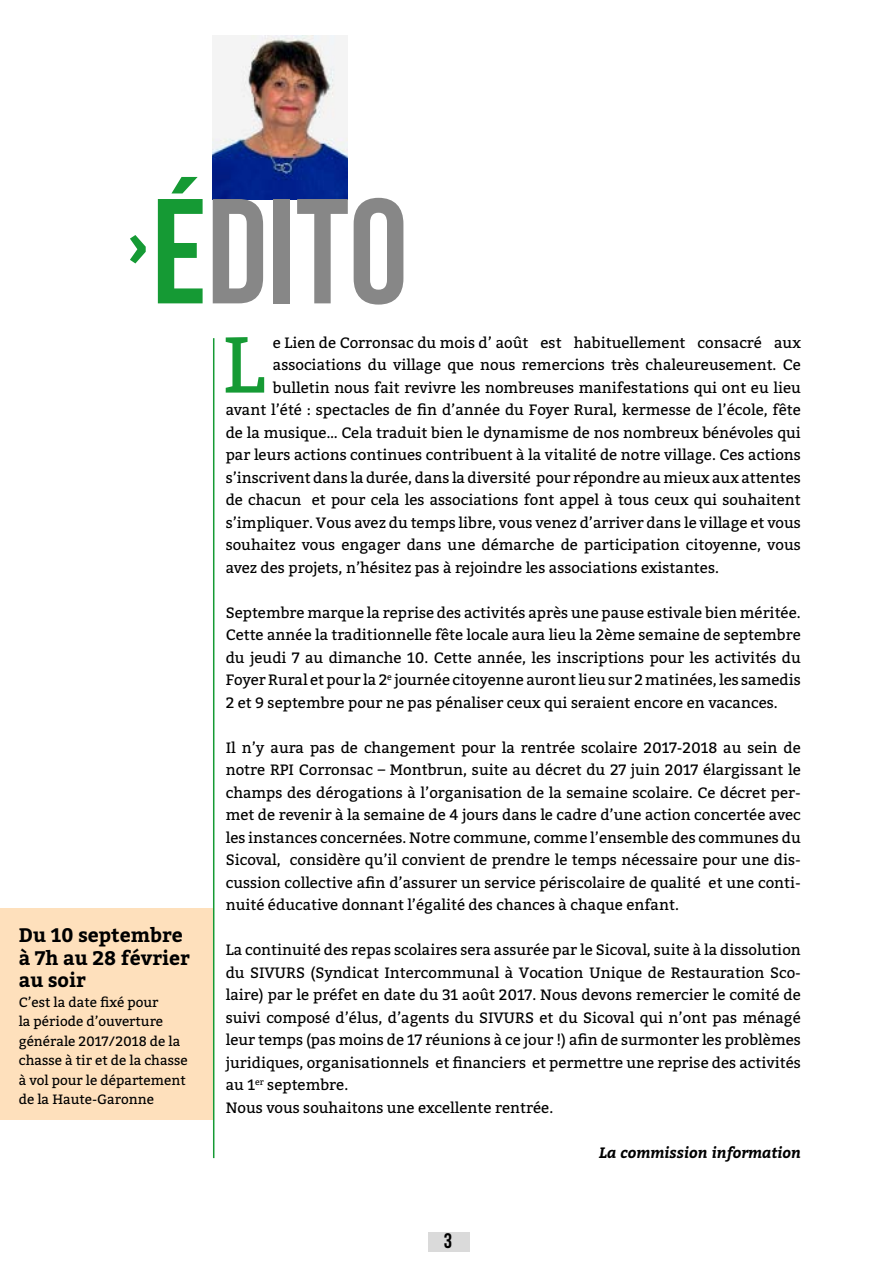
<style>
.page{position:relative;width:893px;height:1263px;background:#fff}
.page>*{position:absolute;margin:0;border:0;box-sizing:border-box;transform-origin:0 0}
.t1{font:700 149.1px "Bebas Neue";color:#878787}
.t2{font:79.35px "Bitter";color:#159a34}
.t3{font:700 66.15px "Bitter";color:#159a34}
.t4{font:700 21px "Bebas Neue";color:#000}
.t5{font:700 19.5px/22.5px "Bitter";color:#000}
.t6{font:15px/22.5px "Bitter";color:#000;text-align:justify}
.t7{font:italic 700 15px "Bitter";color:#000}
.t8{font:13.5px/19.5px "Bitter";color:#000}
.s1{color:#159a34}
</style>
<div class="page">
<div style="left:0;top:908px;width:213px;height:212px;background:#fee0bc"></div>
<img style="left:213px;top:36px;width:135px;height:163px">
<hr style="left:213px;top:338px;width:1px;height:820px;background:#159a34">
<div style="left:429px;top:1232px;width:41px;height:19px;background:#dadada"></div>
<h1 class="t1" style="left:152px;top:170px;width:258px"><span class="s1">É</span>DITO</h1>
<h2 class="t2" style="left:223px;top:308px;width:44px">L</h2>
<p class="t6" style="left:273px;top:331px;width:529px">e Lien de Corronsac du mois d’ août est habituellement consacré aux</p>
<h3 class="t3" style="left:126px;top:192px;width:24px">›</h3>
<p class="t6" style="left:273px;top:353px;width:529px">associations du village que nous remercions très chaleureusement. Ce</p>
<p class="t6" style="left:273px;top:376px;width:529px">bulletin nous fait revivre les nombreuses manifestations qui ont eu lieu</p>
<p class="t6" style="left:226px;top:398px;width:577px">avant l’été : spectacles de fin d’année du Foyer Rural, kermesse de l’école, fête</p>
<p class="t6" style="left:226px;top:421px;width:577px">de la musique… Cela traduit bien le dynamisme de nos nombreux bénévoles qui</p>
<p class="t6" style="left:226px;top:443px;width:577px">par leurs actions continues contribuent à la vitalité de notre village. Ces actions</p>
<p class="t6" style="left:226px;top:466px;width:577px">s’inscrivent dans la durée, dans la diversité pour répondre au mieux aux attentes</p>
<p class="t6" style="left:226px;top:488px;width:577px">de chacun et pour cela les associations font appel à tous ceux qui souhaitent</p>
<p class="t6" style="left:226px;top:511px;width:577px">s’impliquer. Vous avez du temps libre, vous venez d’arriver dans le village et vous</p>
<p class="t6" style="left:226px;top:533px;width:577px">souhaitez vous engager dans une démarche de participation citoyenne, vous</p>
<p class="t6" style="left:226px;top:556px;width:495px">avez des projets, n’hésitez pas à rejoindre les associations existantes.</p>
<p class="t6" style="left:226px;top:601px;width:577px">Septembre marque la reprise des activités après une pause estivale bien méritée.<br>Cette année la traditionnelle fête locale aura lieu la 2ème semaine de septembre du jeudi 7 au dimanche 10. Cette année, les inscriptions pour les activités du Foyer Rural et pour la 2<sup>e</sup> journée citoyenne auront lieu sur 2 matinées, les samedis 2 et 9 septembre pour ne pas pénaliser ceux qui seraient encore en vacances.</p>
<p class="t6" style="left:226px;top:736px;width:577px">Il n’y aura pas de changement pour la rentrée scolaire 2017-2018 au sein de notre RPI Corronsac – Montbrun, suite au décret du 27 juin 2017 élargissant le champs des dérogations à l’organisation de la semaine scolaire. Ce décret per&shy;met de revenir à la semaine de 4 jours dans le cadre d’une action concertée avec les instances concernées. Notre commune, comme l’ensemble des communes du Sicoval, considère qu’il convient de prendre le temps nécessaire pour une dis&shy;cussion collective afin d’assurer un service périscolaire de qualité et une conti&shy;nuité éducative donnant l’égalité des chances à chaque enfant.</p>
<p class="t6" style="left:226px;top:938px;width:577px;text-align:left">La continuité des repas scolaires sera assurée par le Sicoval, suite à la dissolution du SIVURS (Syndicat Intercommunal à Vocation Unique de Restauration Sco&shy;laire) par le préfet en date du 31 août 2017. Nous devons remercier le comité de suivi composé d’élus, d’agents du SIVURS et du Sicoval qui n’ont pas ménagé leur temps (pas moins de 17 réunions à ce jour !) afin de surmonter les problèmes juridiques, organisationnels et financiers et permettre une reprise des activités au 1<sup>er</sup> septembre.<br>Nous vous souhaitons une excellente rentrée.</p>
<p class="t7" style="left:599px;top:1141px;width:203px">La commission information</p>
<h3 class="t5" style="left:19px;top:923px;width:173px">Du 10 septembre à 7h au 28 février au soir</h3>
<p class="t8" style="left:19px;top:992px;width:170px">C’est la date fixé pour<br>la période d’ouverture générale 2017/2018 de la chasse à tir et de la chasse à vol pour le département de la Haute-Garonne</p>
<h3 class="t4" style="left:444px;top:1230px;width:10px">3</h3>
</div>
